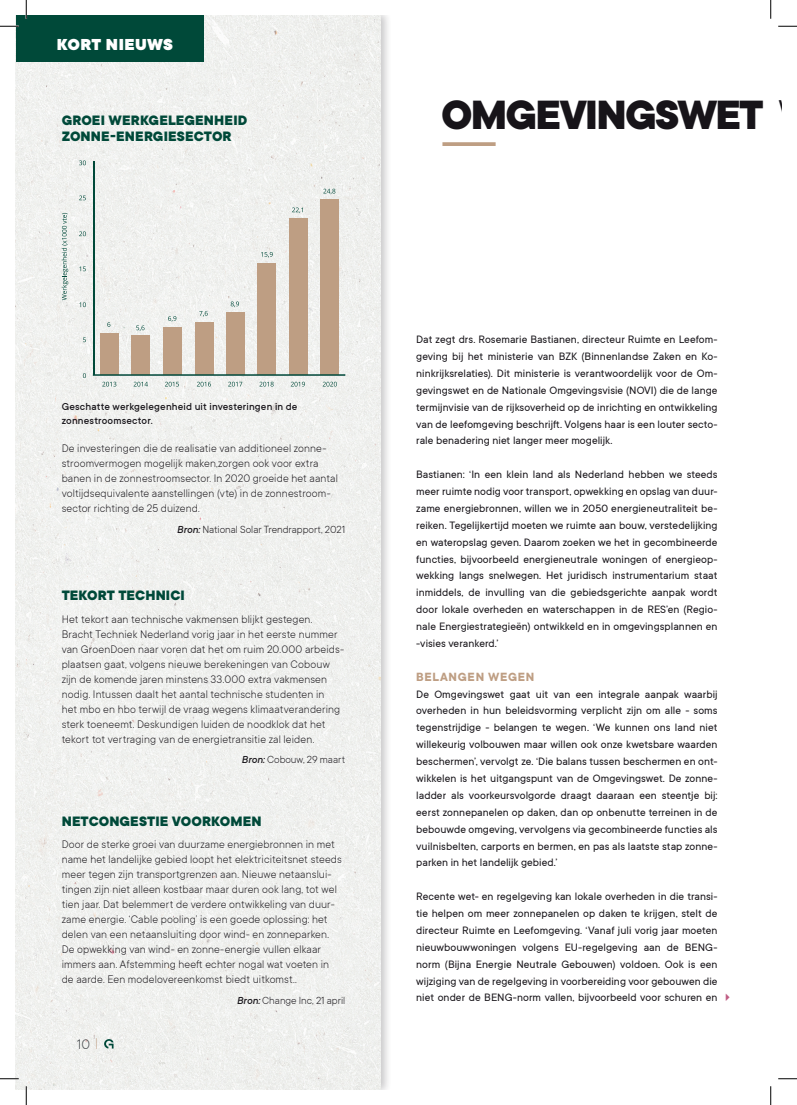
<style>
.page{position:relative;width:797px;height:1105px;background:#fff}
.page>*{position:absolute;margin:0;border:0;box-sizing:border-box;transform-origin:0 0}
.t1{font:800 45px "TT Commons";letter-spacing:-.04em;color:#171419}
.t2{font:900 17.5px "TT Commons";letter-spacing:.02em;color:#fff}
.t3{font:800 15px/15.6px "TT Commons";letter-spacing:.005em;color:#004939}
.t4{font:300 15px "TT Commons";color:#44484b}
.t5{font:700 13.12px "TT Commons";letter-spacing:.055em;color:#be9e83}
.t6{font:11.88px/16.9px "TT Commons";letter-spacing:.005em;color:#171419;text-align:justify}
.t7{font:300 11.88px/15px "TT Commons";letter-spacing:.01em;color:#171419}
.t8{font:300 11.25px "TT Commons";color:#171419}
.t9{font:500 11.25px/13.8px "TT Commons";letter-spacing:.015em;color:#171419}
.s1{font-weight:300}
.s2{font-weight:500;font-style:italic}
.s3{font-size:13.75px;color:#be9e83}
.s4{color:#c05d84}
</style>
<div class="page">
<div style="left:16px;top:16px;width:376px;height:1073px;background:#171419;opacity:.3"></div>
<div style="left:16px;top:16px;width:365px;height:1073px;background:#eff1ef"></div>
<div style="left:16px;top:16px;width:187px;height:46px;background:#004939"></div>
<svg style="left:104px;top:1039px;width:10px;height:9px"></svg>
<svg style="left:442px;top:142px;width:53px;height:4px"></svg>
<svg style="left:62px;top:213px;width:6px;height:87px"></svg>
<div style="left:100px;top:333px;width:19px;height:42px;background:#be9e83"></div>
<div style="left:131px;top:335px;width:19px;height:40px;background:#be9e83"></div>
<div style="left:163px;top:327px;width:19px;height:48px;background:#be9e83"></div>
<div style="left:194px;top:322px;width:19px;height:53px;background:#be9e83"></div>
<div style="left:226px;top:312px;width:19px;height:63px;background:#be9e83"></div>
<div style="left:257px;top:263px;width:19px;height:112px;background:#be9e83"></div>
<div style="left:289px;top:218px;width:19px;height:157px;background:#be9e83"></div>
<div style="left:320px;top:199px;width:19px;height:176px;background:#be9e83"></div>
<hr style="left:93px;top:161px;width:1px;height:214px;background:#004939">
<hr style="left:93px;top:374px;width:252px;height:2px;background:#004939">
<svg style="left:107px;top:322px;width:3px;height:5px"></svg>
<svg style="left:136px;top:325px;width:8px;height:6px"></svg>
<svg style="left:168px;top:316px;width:8px;height:6px"></svg>
<svg style="left:199px;top:311px;width:9px;height:5px"></svg>
<svg style="left:231px;top:302px;width:8px;height:5px"></svg>
<svg style="left:261px;top:252px;width:12px;height:6px"></svg>
<svg style="left:292px;top:208px;width:11px;height:5px"></svg>
<svg style="left:323px;top:189px;width:12px;height:5px"></svg>
<svg style="left:83px;top:373px;width:3px;height:5px"></svg>
<svg style="left:83px;top:337px;width:3px;height:5px"></svg>
<svg style="left:79px;top:302px;width:7px;height:5px"></svg>
<svg style="left:79px;top:266px;width:7px;height:5px"></svg>
<svg style="left:79px;top:231px;width:7px;height:5px"></svg>
<svg style="left:79px;top:196px;width:7px;height:4px"></svg>
<svg style="left:79px;top:160px;width:7px;height:5px"></svg>
<svg style="left:102px;top:382px;width:14px;height:4px"></svg>
<svg style="left:134px;top:382px;width:14px;height:4px"></svg>
<svg style="left:165px;top:382px;width:14px;height:4px"></svg>
<svg style="left:197px;top:382px;width:14px;height:4px"></svg>
<svg style="left:228px;top:382px;width:14px;height:4px"></svg>
<svg style="left:259px;top:382px;width:14px;height:4px"></svg>
<svg style="left:291px;top:382px;width:14px;height:4px"></svg>
<svg style="left:323px;top:382px;width:14px;height:4px"></svg>
<svg style="left:0;top:25px;width:19px;height:2px"></svg>
<svg style="left:778px;top:25px;width:19px;height:2px"></svg>
<svg style="left:0;top:1078px;width:19px;height:1px"></svg>
<svg style="left:778px;top:1078px;width:19px;height:1px"></svg>
<svg style="left:25px;top:0;width:2px;height:19px"></svg>
<svg style="left:25px;top:1086px;width:2px;height:19px"></svg>
<svg style="left:770px;top:0;width:1px;height:19px"></svg>
<svg style="left:770px;top:1086px;width:1px;height:19px"></svg>
<h2 class="t2" style="left:57px;top:35px;width:118px">KORT NIEUWS</h2>
<p class="t3" style="left:62px;top:113px;width:187px">GROEI WERKGELEGENHEID<br>ZONNE-ENERGIESECTOR</p>
<h1 class="t1" style="left:441px;top:89px;width:374px">OMGEVINGSWET <span class="s1">W</span></h1>
<p class="t9" style="left:62px;top:400px;width:237px">Geschatte werkgelegenheid uit investeringen in de zonnestroomsector.</p>
<p class="t7" style="left:62px;top:441px;width:278px">De investeringen die de realisatie van additioneel zonne&shy;stroomvermogen mogelijk maken,zorgen ook voor extra banen in de zonnestroomsector. In 2020 groeide het aantal voltijdsequivalente aanstellingen (vte) in de zonnestroom&shy;sector richting de 25 duizend.</p>
<p class="t8" style="left:177px;top:523px;width:170px"><span class="s2">Bron:</span> National Solar Trendrapport, 2021</p>
<p class="t3" style="left:62px;top:588px;width:125px">TEKORT TECHNICI</p>
<p class="t7" style="left:62px;top:611px;width:284px">Het tekort aan technische vakmensen blijkt gestegen.<br>Bracht Techniek Nederland vorig jaar in het eerste nummer van GroenDoen naar voren dat het om ruim 20.000 arbeids&shy;plaatsen gaat, volgens nieuwe berekeningen van Cobouw zijn de komende jaren minstens 33.000 extra vakmensen nodig. Intussen daalt het aantal technische studenten in<br>het mbo en hbo terwijl de vraag wegens klimaatverandering sterk toeneemt. Deskundigen luiden de noodklok dat het tekort tot vertraging van de energietransitie zal leiden.</p>
<p class="t8" style="left:241px;top:754px;width:105px"><span class="s2">Bron:</span> Cobouw, 29 maart</p>
<p class="t3" style="left:62px;top:813px;width:201px">NETCONGESTIE VOORKOMEN</p>
<p class="t7" style="left:62px;top:837px;width:282px">Door de sterke groei van duurzame energiebronnen in met name het landelijke gebied loopt het elektriciteitsnet steeds meer tegen zijn transportgrenzen aan. Nieuwe netaanslui&shy;tingen zijn niet alleen kostbaar maar duren ook lang, tot wel tien jaar. Dat belemmert de verdere ontwikkeling van duur&shy;zame energie. ‘Cable pooling’ is een goede oplossing: het delen van een netaansluiting door wind- en zonneparken.<br>De opwekking van wind- en zonne-energie vullen elkaar immers aan. Afstemming heeft echter nogal wat voeten in de aarde. Een modelovereenkomst biedt uitkomst..</p>
<p class="t8" style="left:237px;top:994px;width:110px"><span class="s2">Bron:</span> Change Inc, 21 april</p>
<p class="t4" style="left:77px;top:1036px;width:23px">10 <span class="s3">|</span></p>
<p class="t6" style="left:416px;top:331px;width:303px">Dat zegt drs. Rosemarie Bastianen, directeur Ruimte en Leefom&shy;geving bij het ministerie van BZK (Binnenlandse Zaken en Ko&shy;ninkrijksrelaties). Dit ministerie is verantwoordelijk voor de Om&shy;gevingswet en de Nationale Omgevingsvisie (NOVI) die de lange termijnvisie van de rijksoverheid op de inrichting en ontwikkeling van de leefomgeving beschrijft. Volgens haar is een louter secto&shy;rale benadering niet langer meer mogelijk.</p>
<p class="t6" style="left:416px;top:466px;width:303px">Bastianen: ‘In een klein land als Nederland hebben we steeds meer ruimte nodig voor transport, opwekking en opslag van duur&shy;zame energiebronnen, willen we in 2050 energieneutraliteit be&shy;reiken. Tegelijkertijd moeten we ruimte aan bouw, verstedelijking en wateropslag geven. Daarom zoeken we het in gecombineerde functies, bijvoorbeeld energieneutrale woningen of energieop&shy;wekking langs snelwegen. Het juridisch instrumentarium staat inmiddels, de invulling van die gebiedsgerichte aanpak wordt door lokale overheden en waterschappen in de RES’en (Regio&shy;nale Energiestrategieën) ontwikkeld en in omgevingsplannen en -visies verankerd.’</p>
<p class="t5" style="left:416px;top:669px;width:120px">BELANGEN WEGEN</p>
<p class="t6" style="left:416px;top:686px;width:303px">De Omgevingswet gaat uit van een integrale aanpak waarbij overheden in hun beleidsvorming verplicht zijn om alle - soms tegenstrijdige - belangen te wegen. ‘We kunnen ons land niet willekeurig volbouwen maar willen ook onze kwetsbare waarden beschermen’, vervolgt ze. ‘Die balans tussen beschermen en ont&shy;wikkelen is het uitgangspunt van de Omgevingswet. De zonne&shy;ladder als voorkeursvolgorde draagt daaraan een steentje bij: eerst zonnepanelen op daken, dan op onbenutte terreinen in de bebouwde omgeving, vervolgens via gecombineerde functies als vuilnisbelten, carports en bermen, en pas als laatste stap zonne&shy;parken in het landelijk gebied.’</p>
<p class="t6" style="left:416px;top:888px;width:319px;text-align:left">Recente wet- en regelgeving kan lokale overheden in die transi-<br>tie helpen om meer zonnepanelen op daken te krijgen, stelt de directeur Ruimte en Leefomgeving. ‘Vanaf juli vorig jaar moeten nieuwbouwwoningen volgens EU-regelgeving aan de BENG&shy;norm (Bijna Energie Neutrale Gebouwen) voldoen. Ook is een wijziging van de regelgeving in voorbereiding voor gebouwen die niet onder de BENG-norm vallen, bijvoorbeeld voor schuren en <span class="s4">✔</span></p>
</div>
